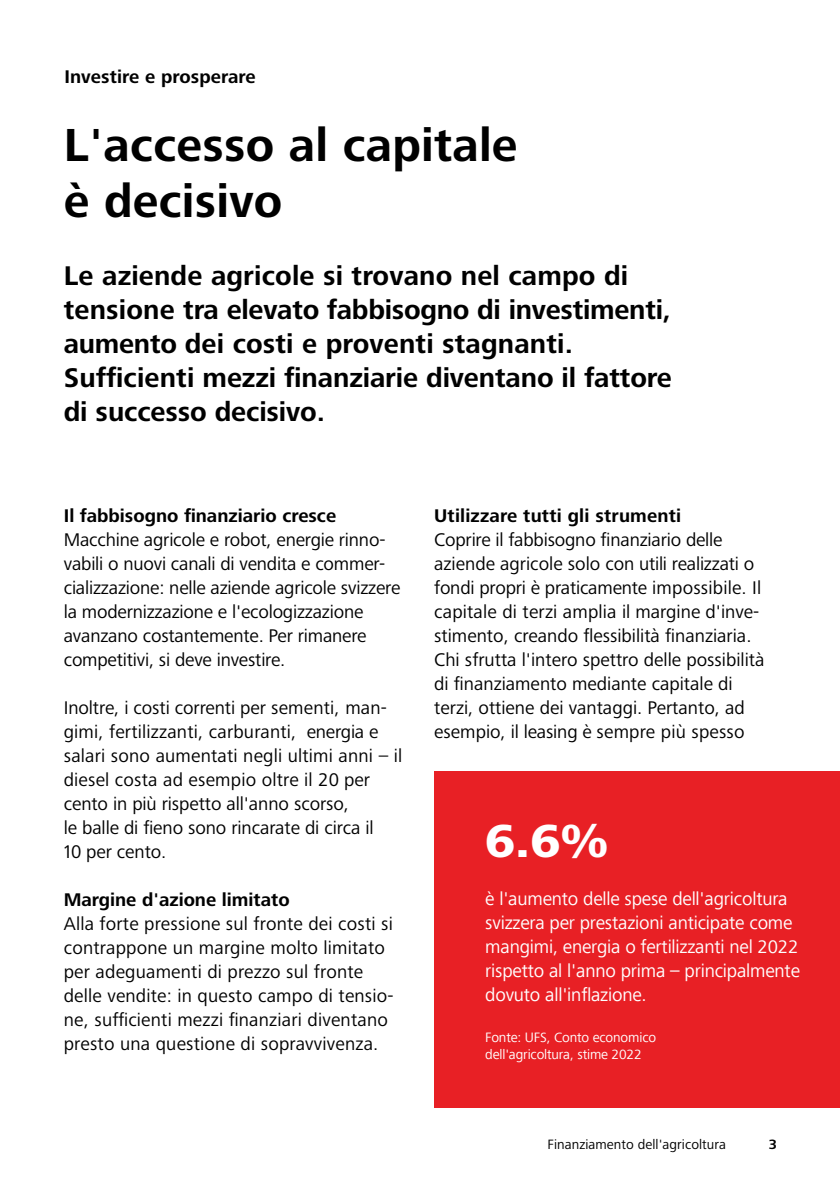
<style>
.page{position:relative;width:840px;height:1191px;background:#fff}
.page>*{position:absolute;margin:0;border:0;box-sizing:border-box;transform-origin:0 0}
.t1{font:700 48px/56px "Frutiger Next LTW1 G";letter-spacing:.005em;color:#000}
.t2{font:800 48px "Frutiger Next LTW1 G";color:#fff}
.t3{font:700 28px/34px "Frutiger Next LTW1 G";letter-spacing:-.005em;color:#000}
.t4{font:19px/24px "Frutiger Next LTW1 G";color:#000}
.t5{font:19px/24px "Frutiger Next Com";letter-spacing:-.01em;color:#fff}
.t6{font:700 19px "Frutiger Next LTW1 G";color:#000}
.t7{font:14px/16.8px "Frutiger Next Com";letter-spacing:-.01em;color:#fff}
.t8{font:14px "Frutiger Next LTW1 G";letter-spacing:.005em;color:#000}
.t9{font:700 14px "Frutiger Next LTW1 G";color:#000}
</style>
<div class="page">
<div style="left:434px;top:771px;width:405px;height:336px;background:#e82025"></div>
<p class="t6" style="left:64px;top:66px;width:193px">Investire e prosperare</p>
<h1 class="t1" style="left:64px;top:118px;width:455px">L'accesso al capitale è decisivo</h1>
<h2 class="t3" style="left:64px;top:259px;width:609px">Le aziende agricole si trovano nel campo di tensione tra elevato fabbisogno di investimenti, aumento dei costi e proventi stagnanti.<br>Sufficienti mezzi finanziarie diventano il fattore di successo decisivo.</h2>
<p class="t6" style="left:64px;top:505px;width:274px">Il fabbisogno finanziario cresce</p>
<p class="t4" style="left:64px;top:528px;width:338px">Macchine agricole e robot, energie rinno&shy;vabili o nuovi canali di vendita e commer&shy;cializzazione: nelle aziende agricole svizzere la modernizzazione e l'ecologizzazione avanzano costantemente. Per rimanere competitivi, si deve investire.</p>
<p class="t4" style="left:64px;top:696px;width:340px">Inoltre, i costi correnti per sementi, man&shy;gimi, fertilizzanti, carburanti, energia e salari sono aumentati negli ultimi anni – il diesel costa ad esempio oltre il 20 per cento in più rispetto all'anno scorso,<br>le balle di fieno sono rincarate di circa il<br>10 per cento.</p>
<p class="t6" style="left:64px;top:889px;width:227px">Margine d'azione limitato</p>
<p class="t4" style="left:64px;top:912px;width:331px">Alla forte pressione sul fronte dei costi si contrappone un margine molto limitato per adeguamenti di prezzo sul fronte delle vendite: in questo campo di tensio&shy;ne, sufficienti mezzi finanziari diventano presto una questione di sopravvivenza.</p>
<p class="t6" style="left:434px;top:505px;width:248px">Utilizzare tutti gli strumenti</p>
<p class="t4" style="left:434px;top:528px;width:331px">Coprire il fabbisogno finanziario delle aziende agricole solo con utili realizzati o fondi propri è praticamente impossibile. Il capitale di terzi amplia il margine d'inve&shy;stimento, creando flessibilità finanziaria.<br>Chi sfrutta l'intero spettro delle possibilità di finanziamento mediante capitale di terzi, ottiene dei vantaggi. Pertanto, ad esempio, il leasing è sempre più spesso</p>
<h1 class="t2" style="left:485px;top:813px;width:125px">6.6%</h1>
<p class="t5" style="left:485px;top:886px;width:316px">è l'aumento delle spese dell'agricoltura svizzera per prestazioni anticipate come mangimi, energia o fertilizzanti nel 2022 rispetto al l'anno prima – principalmente dovuto all'inflazione.</p>
<p class="t7" style="left:485px;top:1028px;width:172px">Fonte: UFS, Conto economico dell'agricoltura, stime 2022</p>
<p class="t8" style="left:547px;top:1136px;width:180px">Finanziamento dell'agricoltura</p>
<p class="t9" style="left:768px;top:1136px;width:10px">3</p>
</div>
